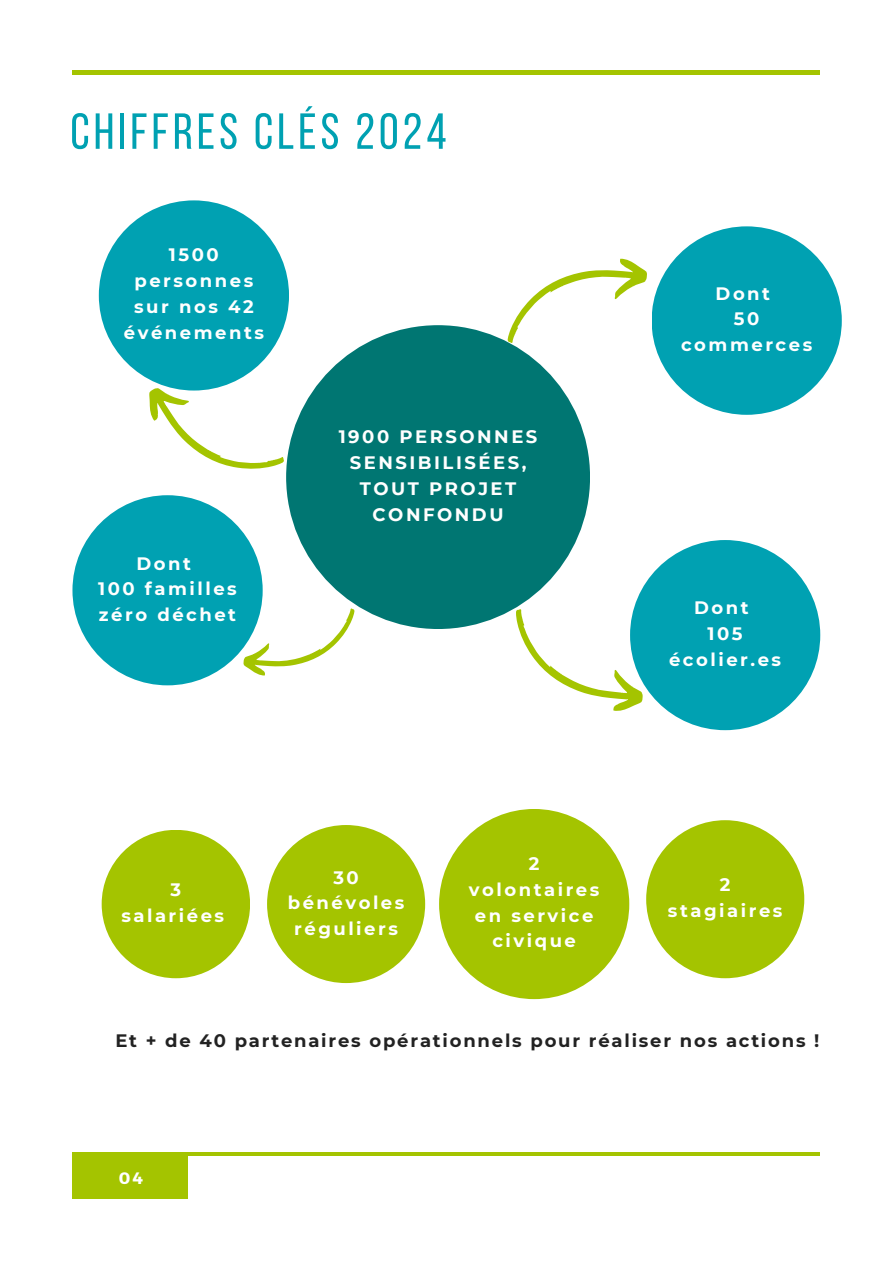
<style>
.page{position:relative;width:894px;height:1264px;background:#fff}
.page>*{position:absolute;margin:0;border:0;box-sizing:border-box;transform-origin:0 0}
.t1{font:50.55px "Bebas Neue";letter-spacing:.08em;color:#00a1b2}
.t2{font:700 18px/25.8px "Montserrat";letter-spacing:.14em;color:#fff;text-align:center}
.t3{font:700 18px "Montserrat";letter-spacing:.1em;color:#222}
.t4{font:700 16.5px "Montserrat";color:#fff}
</style>
<div class="page">
<hr style="left:72px;top:71px;width:747px;height:3px;background:#a4c400">
<div style="left:72px;top:1152px;width:115px;height:46px;background:#a4c400"></div>
<hr style="left:72px;top:1152px;width:747px;height:3px;background:#a4c400">
<div style="left:286px;top:325px;width:304px;height:304px;background:#007672;border-radius:50%"></div>
<div style="left:72px;top:495px;width:190px;height:190px;background:#00a1b2;border-radius:50%"></div>
<div style="left:630px;top:540px;width:190px;height:190px;background:#00a1b2;border-radius:50%"></div>
<div style="left:651px;top:226px;width:190px;height:189px;background:#00a1b2;border-radius:50%"></div>
<div style="left:99px;top:200px;width:190px;height:190px;background:#00a1b2;border-radius:50%"></div>
<div style="left:102px;top:829px;width:148px;height:149px;background:#a4c400;border-radius:50%"></div>
<div style="left:646px;top:820px;width:158px;height:158px;background:#a4c400;border-radius:50%"></div>
<div style="left:439px;top:809px;width:190px;height:190px;background:#a4c400;border-radius:50%"></div>
<svg style="left:495px;top:607px;width:156px;height:104px"></svg>
<svg style="left:492px;top:258px;width:161px;height:86px"></svg>
<svg style="left:238px;top:607px;width:128px;height:69px"></svg>
<svg style="left:147px;top:378px;width:137px;height:91px"></svg>
<div style="left:267px;top:825px;width:158px;height:158px;background:#a4c400;border-radius:50%"></div>
<p class="t1" style="left:70px;top:111px;width:377px">CHIFFRES CLÉS 2024</p>
<p class="t2" style="left:124px;top:242px;width:142px">1500 personnes sur nos 42 événements</p>
<h1 class="t2" style="left:136px;top:550px;width:56px">Dont</h1>
<p class="t2" style="left:98px;top:576px;width:140px;text-align:left">100 familles zéro déchet</p>
<p class="t2" style="left:338px;top:424px;width:200px">1900 PERSONNES<br>SENSIBILISÉES,<br>TOUT PROJET<br>CONFONDU</p>
<p class="t2" style="left:715px;top:280px;width:56px">Dont</p>
<h2 class="t2" style="left:681px;top:306px;width:133px">50 commerces</h2>
<p class="t2" style="left:693px;top:595px;width:56px">Dont</p>
<p class="t2" style="left:669px;top:621px;width:114px">105 écolier.es</p>
<p class="t2" style="left:469px;top:850px;width:132px">2 volontaires en service civique</p>
<p class="t2" style="left:287px;top:864px;width:118px">30 bénévoles réguliers</p>
<p class="t2" style="left:121px;top:876px;width:104px">3 salariées</p>
<p class="t2" style="left:667px;top:871px;width:116px">2 stagiaires</p>
<p class="t3" style="left:115px;top:1029px;width:705px">Et + de 40 partenaires opérationnels pour réaliser nos actions !</p>
<p class="t4" style="left:119px;top:1166px;width:26px">04</p>
</div>
